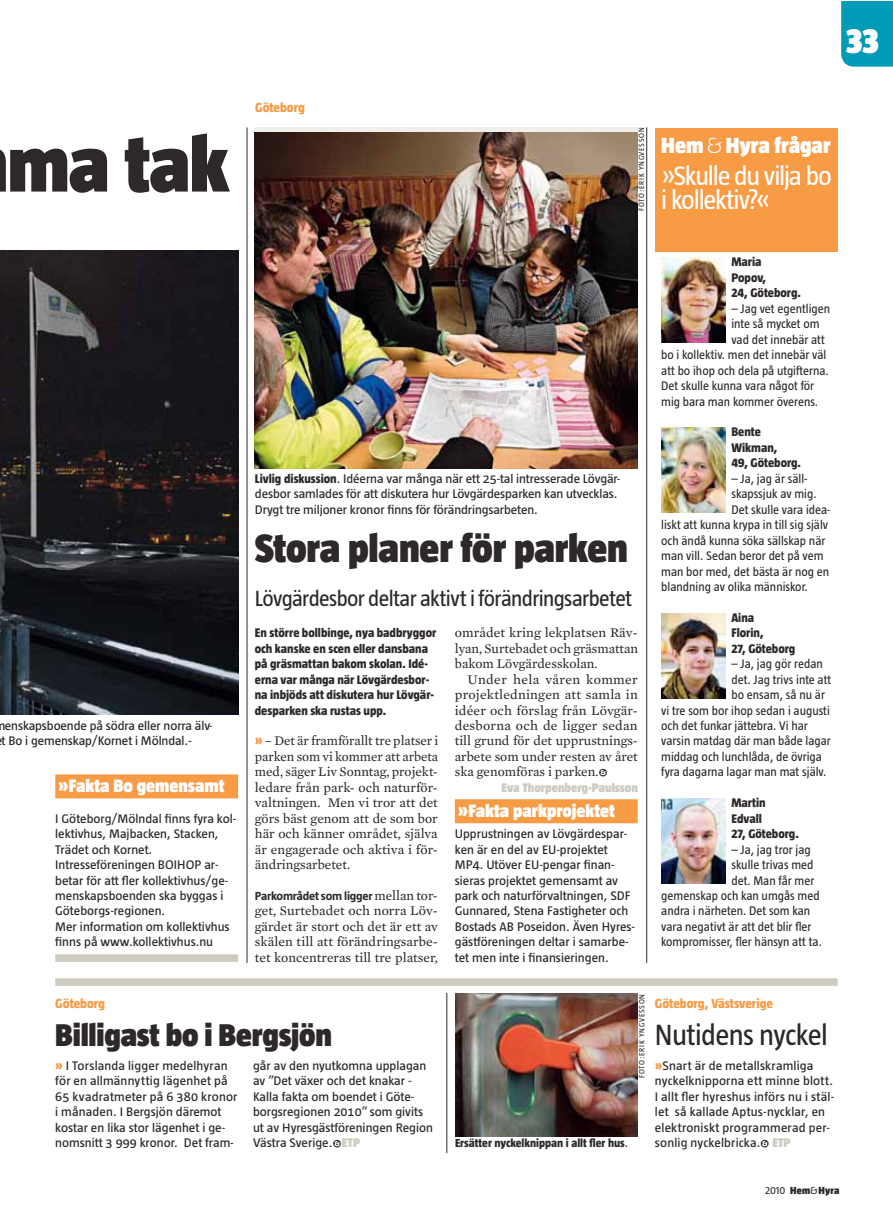
<style>
.page{position:relative;width:893px;height:1212px;background:#fff}
.page>*{position:absolute;margin:0;border:0;box-sizing:border-box;transform-origin:0 0}
.t1{font:900 80.25px "Taz";color:#2d2928}
.t2{font:900 40.5px "Taz";letter-spacing:-.01em;color:#2d2928}
.t3{font:900 34.5px "Taz";color:#fff}
.t4{font:900 32.25px "Taz";letter-spacing:-.005em;color:#2d2928}
.t5{font:30px "Taz";letter-spacing:-.02em;color:#2d2928}
.t6{font:27.3px/24px "Taz";letter-spacing:-.045em;color:#fff}
.t7{font:22.5px "Taz";letter-spacing:-.03em;color:#2d2928}
.t8{font:900 22.5px "Taz";letter-spacing:-.005em;color:#fff}
.t9{font:900 18.3px "Taz";color:#fff}
.t10{font:13.5px/15.5px "Mercury Text G2";color:#2d2928;text-align:justify}
.t11{font:800 13.5px "Taz";color:#f89b45}
.t12{font:12.75px/15.5px "Tazzer Text";color:#2d2928}
.t13{font:12.75px "Taz";color:#2d2928}
.t14{font:800 12.75px/15.5px "Taz";color:#2d2928}
.t15{font:900 12.75px "Taz";letter-spacing:-.005em;color:#cdcbbf}
.t16{font:800 12px "Taz";color:#2d2928}
.t17{font:700 12px "Tazzer Text";letter-spacing:-.015em;color:#2d2928}
.t18{font:900 10.5px "Taz";color:#2d2928}
.t19{font:7.8px "Taz";letter-spacing:.1em;color:#2d2928}
.s1{font-weight:300}
.s2{font-family:"Taz";font-weight:800}
.s3{font-weight:700;color:#f89b45}
.s4{font-family:"Mercury Text G2";font-weight:400;font-size:13.5px}
.s5{font-family:"Mercury Text G2";font-weight:700;color:#f89b45}
.s6{font-family:"Mercury Text G2";font-size:13.5px}
.s7{font-family:"Taz";font-weight:900;color:#cdcbbf}
.s8{font-family:"Tazzer Text";font-weight:400}
.s9{font-weight:400}
</style>
<div class="page">
<hr style="left:446px;top:993px;width:1px;height:160px;background:#2d2928">
<div style="left:55px;top:978px;width:783px;height:8px;background:#cdcbbf"></div>
<img style="left:0;top:251px;width:238px;height:463px">
<hr style="left:646px;top:127px;width:1px;height:836px;background:#2d2928">
<img style="left:455px;top:994px;width:183px;height:143px">
<div style="left:55px;top:774px;width:183px;height:24px;background:#f89b45"></div>
<div style="left:55px;top:954px;width:183px;height:8px;background:#cdcbbf"></div>
<div style="left:655px;top:128px;width:183px;height:31px;background:#f89b45"></div>
<img style="left:661px;top:258px;width:64px;height:85px">
<div style="left:655px;top:159px;width:183px;height:93px;background:#f89b45"></div>
<img style="left:661px;top:428px;width:64px;height:85px">
<img style="left:661px;top:613px;width:64px;height:85px">
<img style="left:661px;top:799px;width:64px;height:85px">
<img style="left:255px;top:133px;width:383px;height:335px">
<hr style="left:247px;top:127px;width:1px;height:836px;background:#2d2928">
<div style="left:455px;top:799px;width:183px;height:24px;background:#f89b45"></div>
<div style="left:841px;top:1px;width:51px;height:66px;background:#009bb6"></div>
<h3 class="t3" style="left:846px;top:20px;width:34px">33</h3>
<h1 class="t1" style="left:8px;top:121px;width:224px">ma tak</h1>
<p class="t11" style="left:255px;top:100px;width:51px">Göteborg</p>
<p class="t19" style="left:637px;top:211px;width:86px;rotate:-90deg">FOTO:ERIK YNGVESSON</p>
<h3 class="t8" style="left:661px;top:133px;width:171px">Hem<span class="s1">&amp;</span> Hyra frågar</h3>
<h3 class="t6" style="left:661px;top:164px;width:172px">»Skulle du vilja bo i kollektiv?«</h3>
<p class="t12" style="left:255px;top:471px;width:367px"><span class="s2">Livlig diskussion</span>. Idéerna var många när ett 25-tal intresserade Lövgär&shy;desbor samlades för att diskutera hur Lövgärdesparken kan utvecklas.<br>Drygt tre miljoner kronor finns för förändringsarbeten.</p>
<h2 class="t2" style="left:255px;top:526px;width:375px">Stora planer för parken</h2>
<h3 class="t7" style="left:255px;top:586px;width:379px">Lövgärdesbor deltar aktivt i förändringsarbetet</h3>
<p class="t10" style="left:455px;top:625px;width:185px">området kring lekplatsen Räv&shy;lyan, Surtebadet och gräsmattan bakom Lövgärdesskolan.</p>
<p class="t10" style="left:455px;top:671px;width:185px;text-indent:13px">Under hela våren kommer projektledningen att samla in idéer och förslag från Lövgär&shy;desborna och de ligger sedan till grund för det upprustnings&shy;arbete som under resten av året ska genomföras i parken.]</p>
<p class="t14" style="left:255px;top:625px;width:183px">En större bollbinge, nya badbryggor och kanske en scen eller dansbana på gräsmattan bakom skolan. Idé&shy;erna var många när Lövgärdesbor&shy;na inbjöds att diskutera hur Lövgär&shy;desparken ska rustas upp.</p>
<p class="t10" style="left:255px;top:733px;width:185px"><span class="s3">[</span> – Det är framförallt tre platser i parken som vi kommer att arbeta med, säger Liv Sonntag, projekt&shy;ledare från park- och naturför&shy;valtningen. Men vi tror att det görs bäst genom att de som bor här och känner området, själva är engagerade och aktiva i för&shy;ändringsarbetet.</p>
<p class="t17" style="left:255px;top:890px;width:184px">Parkområdet som ligger <span class="s4">mellan tor-</span></p>
<p class="t10" style="left:255px;top:903px;width:184px">get, Surtebadet och norra Löv&shy;gärdet är stort och det är ett av skälen till att förändringsarbe&shy;tet koncentreras till tre platser,</p>
<p class="t12" style="left:2px;top:718px;width:212px">enskapsboende på södra eller norra älv&shy;t Bo i gemenskap/Kornet i Mölndal.-</p>
<h3 class="t9" style="left:58px;top:776px;width:168px">»Fakta Bo gemensamt</h3>
<p class="t15" style="left:501px;top:781px;width:138px">Eva Thorpenberg-Paulsson</p>
<p class="t12" style="left:55px;top:811px;width:182px">I Göteborg/Mölndal finns fyra kol&shy;lektivhus, Majbacken, Stacken,<br>Trädet och Kornet.<br>Intresseföreningen BOIHOP ar&shy;betar för att fler kollektivhus/ge&shy;menskapsboenden ska byggas i<br>Göteborgs-regionen.<br>Mer information om kollektivhus finns på www.kollektivhus.nu</p>
<h3 class="t9" style="left:457px;top:801px;width:159px">»Fakta parkprojektet</h3>
<p class="t12" style="left:455px;top:826px;width:182px">Upprustningen av Lövgärdespar&shy;ken är en del av EU-projektet<br>MP4. Utöver EU-pengar finan&shy;sieras projektet gemensamt av park och naturförvaltningen, SDF<br>Gunnared, Stena Fastigheter och<br>Bostads AB Poseidon. Även Hyres&shy;gästföreningen deltar i samarbe&shy;tet men inte i finansieringen.</p>
<p class="t14" style="left:731px;top:254px;width:71px">Maria<br>Popov,<br>24, Göteborg.</p>
<p class="t13" style="left:731px;top:302px;width:100px">– Jag vet egentligen</p>
<p class="t13" style="left:731px;top:317px;width:90px">inte så mycket om</p>
<p class="t13" style="left:731px;top:333px;width:95px">vad det innebär att</p>
<p class="t13" style="left:661px;top:348px;width:167px">bo i kollektiv. men det innebär väl</p>
<p class="t13" style="left:661px;top:364px;width:169px">att bo ihop och dela på utgifterna.</p>
<p class="t13" style="left:661px;top:379px;width:155px">Det skulle kunna vara något för</p>
<p class="t13" style="left:661px;top:394px;width:158px">mig bara man kommer överens.</p>
<p class="t14" style="left:731px;top:424px;width:71px">Bente<br>Wikman,<br>49, Göteborg.</p>
<p class="t13" style="left:731px;top:472px;width:78px">– Ja, jag är säll-</p>
<p class="t13" style="left:731px;top:487px;width:87px">skapssjuk av mig.</p>
<p class="t13" style="left:731px;top:503px;width:101px">Det skulle vara idea-</p>
<p class="t13" style="left:661px;top:518px;width:168px">liskt att kunna krypa in till sig själv</p>
<p class="t13" style="left:661px;top:534px;width:166px">och ändå kunna söka sällskap när</p>
<p class="t13" style="left:661px;top:549px;width:164px">man vill. Sedan beror det på vem</p>
<p class="t13" style="left:661px;top:564px;width:170px">man bor med, det bästa är nog en</p>
<p class="t13" style="left:661px;top:580px;width:148px">blandning av olika människor.</p>
<p class="t14" style="left:731px;top:610px;width:65px">Aina<br>Florin,<br>27, Göteborg</p>
<p class="t13" style="left:731px;top:657px;width:93px">– Ja, jag gör redan</p>
<p class="t13" style="left:731px;top:673px;width:101px">det. Jag trivs inte att</p>
<p class="t13" style="left:731px;top:688px;width:95px">bo ensam, så nu är</p>
<p class="t13" style="left:661px;top:703px;width:170px">vi tre som bor ihop sedan i augusti</p>
<p class="t13" style="left:661px;top:719px;width:148px">och det funkar jättebra. Vi har</p>
<p class="t13" style="left:661px;top:734px;width:171px">varsin matdag där man både lagar</p>
<p class="t13" style="left:661px;top:750px;width:162px">middag och lunchlåda, de övriga</p>
<p class="t13" style="left:661px;top:765px;width:167px">fyra dagarna lagar man mat själv.</p>
<p class="t14" style="left:731px;top:795px;width:69px">Martin<br>Edvall<br>27, Göteborg.</p>
<p class="t13" style="left:731px;top:842px;width:81px">– Ja, jag tror jag</p>
<p class="t13" style="left:731px;top:858px;width:84px">skulle trivas med</p>
<p class="t13" style="left:731px;top:873px;width:85px">det. Man får mer</p>
<p class="t13" style="left:661px;top:889px;width:160px">gemenskap och kan umgås med</p>
<p class="t13" style="left:661px;top:904px;width:151px">andra i närheten. Det som kan</p>
<p class="t13" style="left:661px;top:920px;width:152px">vara negativt är att det blir fler</p>
<p class="t13" style="left:661px;top:935px;width:162px">kompromisser, fler hänsyn att ta.</p>
<p class="t19" style="left:638px;top:1078px;width:86px;rotate:-90deg">FOTO:ERIK YNGVESSON</p>
<p class="t11" style="left:55px;top:996px;width:51px">Göteborg</p>
<p class="t11" style="left:655px;top:996px;width:120px">Göteborg, Västsverige</p>
<h3 class="t5" style="left:655px;top:1019px;width:174px">Nutidens nyckel</h3>
<p class="t12" style="left:655px;top:1058px;width:181px"><span class="s5">[</span>Snart är de metallskramliga nyckelknipporna ett minne blott.<br>I allt fler hyreshus införs nu i stäl&shy;let så kallade Aptus-nycklar, en elektroniskt programmerad per&shy;sonlig nyckelbricka.<span class="s6">]</span> <span class="s7">ETP</span></p>
<h3 class="t4" style="left:55px;top:1018px;width:278px">Billigast bo i Bergsjön</h3>
<p class="t12" style="left:55px;top:1058px;width:184px"><span class="s5">[</span> I Torslanda ligger medelhyran för en allmännyttig lägenhet på<br>65 kvadratmeter på 6 380 kronor i månaden. I Bergsjön däremot kostar en lika stor lägenhet i ge&shy;nomsnitt 3 999 kronor. Det fram-</p>
<p class="t12" style="left:253px;top:1058px;width:182px">går av den nyutkomna upplagan av ”Det växer och det knakar -<br>Kalla fakta om boendet i Göte&shy;borgsregionen 2010” som givits ut av Hyresgästföreningen Region<br>Västra Sverige.<span class="s6">]</span><span class="s7">ETP</span></p>
<p class="t16" style="left:455px;top:1137px;width:175px">Ersätter nyckelknippan i allt fler hus<span class="s8">.</span></p>
<p class="t18" style="left:765px;top:1184px;width:76px"><span class="s9">2010</span> Hem<span class="s9">&amp;</span>Hyra</p>
</div>
